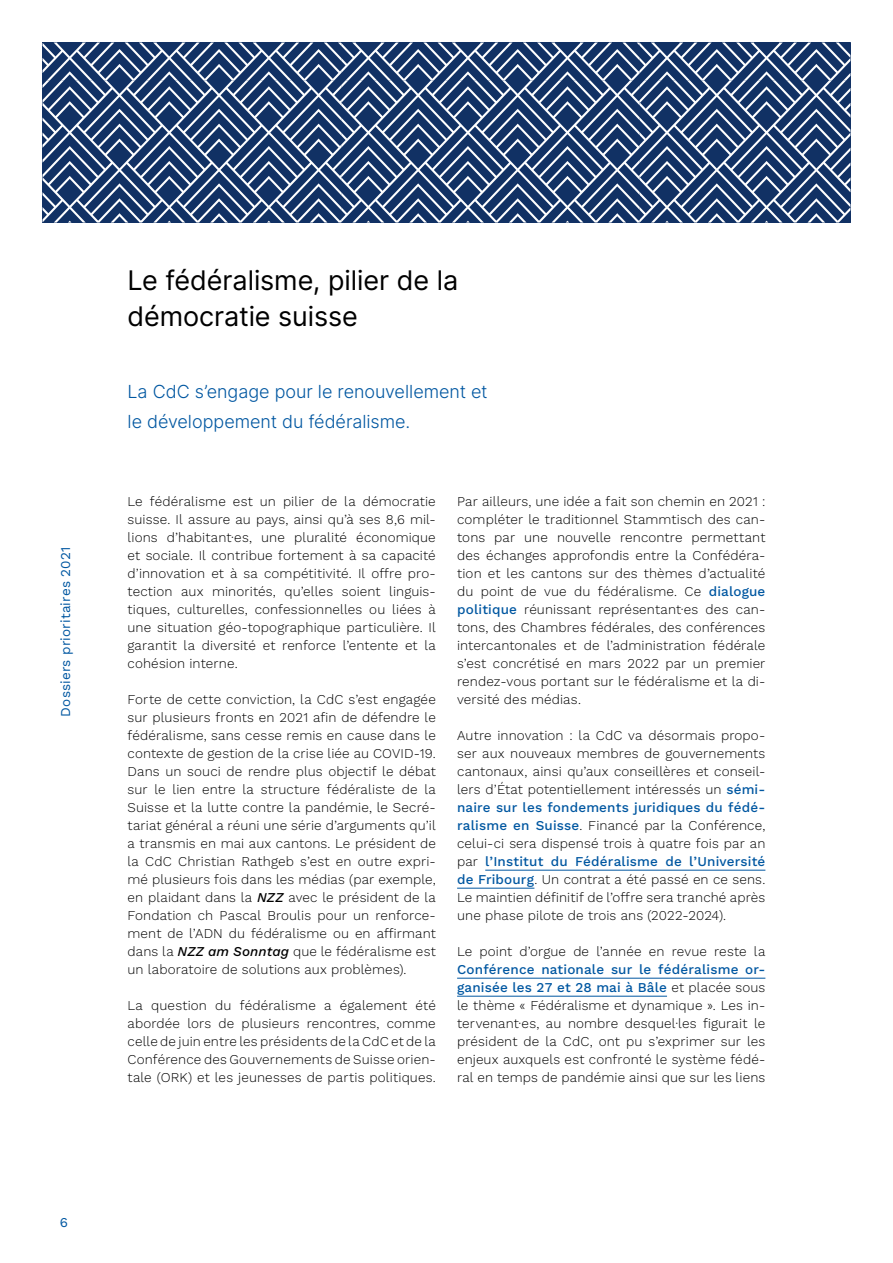
<style>
.page{position:relative;width:893px;height:1263px;background:#fff}
.page>*{position:absolute;margin:0;border:0;box-sizing:border-box;transform-origin:0 0}
.t1{font:27px/36px "Inter";letter-spacing:-.005em;color:#000}
.t2{font:300 18px/30px "Inter";color:#0057a1}
.t3{font:300 13.5px/18px "Work Sans";letter-spacing:.01em;color:#000;text-align:justify}
.t4{font:13.5px "Work Sans";letter-spacing:.01em;color:#0057a1}
.s1{font-weight:500;font-style:italic}
.s2{font-weight:500;color:#0057a1}
</style>
<div class="page">
<hr style="left:485px;top:870px;width:280px;height:1px;background:#0057a1">
<hr style="left:457px;top:888px;width:77px;height:1px;background:#0057a1">
<hr style="left:457px;top:978px;width:308px;height:1px;background:#0057a1">
<hr style="left:457px;top:996px;width:210px;height:1px;background:#0057a1">
<svg style="left:43px;top:43px;width:807px;height:180px;background:#465f86"></svg>
<p class="t4" style="left:55px;top:716px;width:172px;rotate:-90deg">Dossiers prioritaires 2021</p>
<p class="t4" style="left:60px;top:1212px;width:10px">6</p>
<h1 class="t1" style="left:128px;top:261px;width:332px">Le fédéralisme, pilier de la démocratie suisse</h1>
<h2 class="t2" style="left:128px;top:376px;width:362px">La CdC s’engage pour le renouvellement et le développement du fédéralisme.</h2>
<p class="t3" style="left:128px;top:491px;width:310px">Le fédéralisme est un pilier de la démocratie suisse. Il assure au pays, ainsi qu’à ses 8,6 mil&shy;lions d’habitant·es, une pluralité économique et sociale. Il contribue fortement à sa capacité d’innovation et à sa compétitivité. Il offre pro&shy;tection aux minorités, qu’elles soient linguis&shy;tiques, culturelles, confessionnelles ou liées à une situation géo-topographique particulière. Il garantit la diversité et renforce l’entente et la cohésion interne.</p>
<p class="t3" style="left:128px;top:689px;width:310px">Forte de cette conviction, la CdC s’est engagée sur plusieurs fronts en 2021 afin de défendre le fédéralisme, sans cesse remis en cause dans le contexte de gestion de la crise liée au COVID-19.<br>Dans un souci de rendre plus objectif le débat sur le lien entre la structure fédéraliste de la Suisse et la lutte contre la pandémie, le Secré&shy;tariat général a réuni une série d’arguments qu’il a transmis en mai aux cantons. Le président de la CdC Christian Rathgeb s’est en outre expri&shy;mé plusieurs fois dans les médias (par exemple, en plaidant dans la <span class="s1">NZZ</span> avec le président de la Fondation ch Pascal Broulis pour un renforce&shy;ment de l’ADN du fédéralisme ou en affirmant dans la <span class="s1">NZZ am Sonntag</span> que le fédéralisme est un laboratoire de solutions aux problèmes).</p>
<p class="t3" style="left:128px;top:995px;width:310px">La question du fédéralisme a également été abordée lors de plusieurs rencontres, comme celle de juin entre les présidents de la CdC et de la Conférence des Gouvernements de Suisse orien&shy;tale (ORK) et les jeunesses de partis politiques.</p>
<p class="t3" style="left:457px;top:491px;width:310px">Par ailleurs, une idée a fait son chemin en 2021 : compléter le traditionnel Stammtisch des can&shy;tons par une nouvelle rencontre permettant des échanges approfondis entre la Confédéra&shy;tion et les cantons sur des thèmes d’actualité du point de vue du fédéralisme. Ce <span class="s2">dialogue politique</span> réunissant représentant·es des can&shy;tons, des Chambres fédérales, des conférences intercantonales et de l’administration fédérale s’est concrétisé en mars 2022 par un premier rendez-vous portant sur le fédéralisme et la di&shy;versité des médias.</p>
<p class="t3" style="left:457px;top:725px;width:310px">Autre innovation : la CdC va désormais propo&shy;ser aux nouveaux membres de gouvernements cantonaux, ainsi qu’aux conseillères et conseil&shy;lers d’État potentiellement intéressés un <span class="s2">sémi&shy;naire sur les fondements juridiques du fédé&shy;ralisme en Suisse</span>. Financé par la Conférence, celui-ci sera dispensé trois à quatre fois par an par <span class="s2">l’Institut du Fédéralisme de l’Université de Fribourg</span>. Un contrat a été passé en ce sens.<br>Le maintien définitif de l’offre sera tranché après une phase pilote de trois ans (2022-2024).</p>
<p class="t3" style="left:457px;top:941px;width:310px">Le point d’orgue de l’année en revue reste la</p>
<p class="t3" style="left:457px;top:959px;width:310px"><span class="s2">Conférence nationale sur le fédéralisme or&shy;ganisée les 27 et 28 mai à Bâle</span> et placée sous le thème « Fédéralisme et dynamique ». Les in&shy;tervenant·es, au nombre desquel·les figurait le président de la CdC, ont pu s’exprimer sur les enjeux auxquels est confronté le système fédé&shy;ral en temps de pandémie ainsi que sur les liens</p>
</div>
